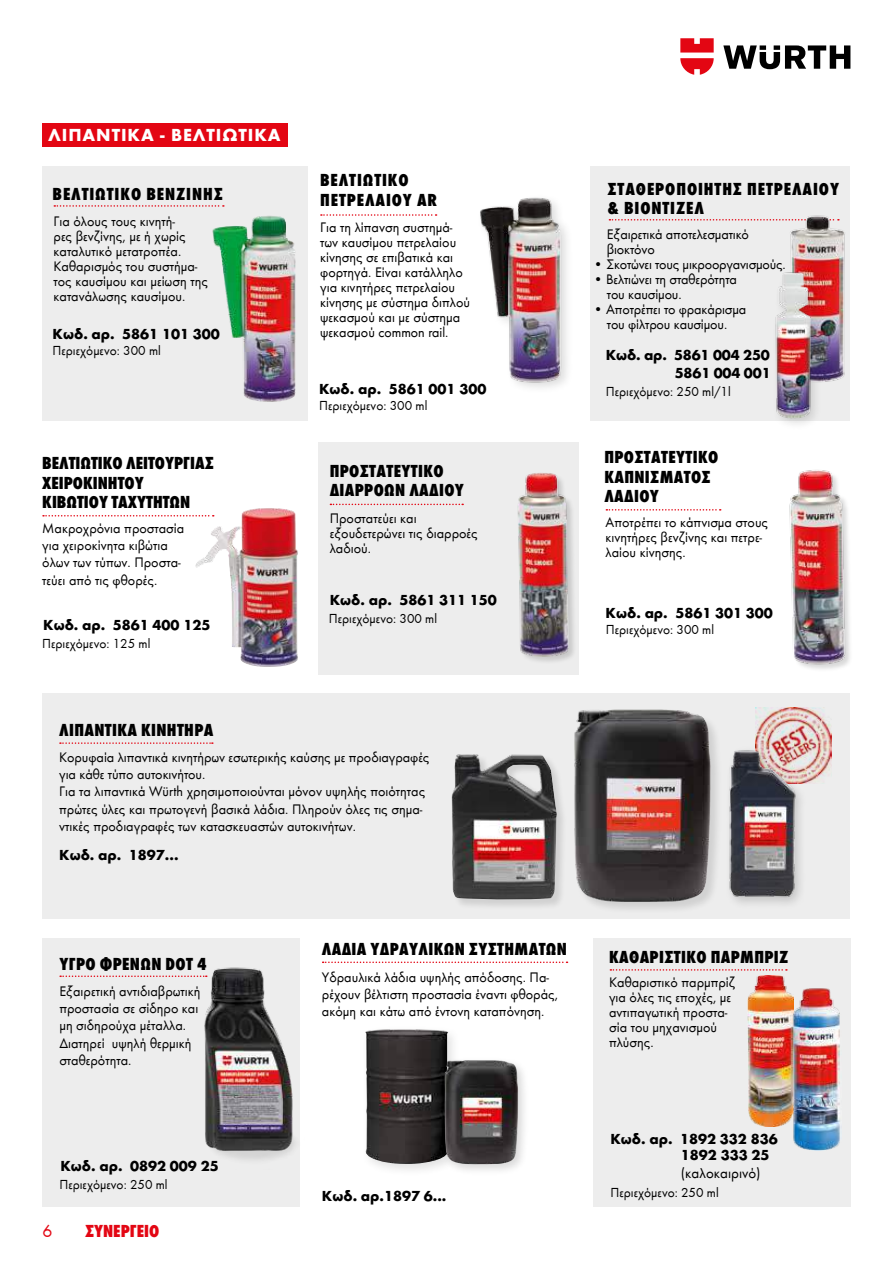
<style>
.page{position:relative;width:893px;height:1263px;background:#fff}
.page>*{position:absolute;margin:0;border:0;box-sizing:border-box;transform-origin:0 0}
.t1{font:800 condensed 18px/19.5px "Wuerth";letter-spacing:.02em;color:#000}
.t2{font:800 condensed 18px/19.5px "Wuerth";letter-spacing:.05em;color:#000}
.t3{font:800 condensed 18px/19.5px "Wuerth";color:#000}
.t4{font:700 18px "Wuerth";letter-spacing:.05em;color:#fff}
.t5{font:800 condensed 18px "Wuerth";color:#e30613}
.t6{font:18px "Wuerth";color:#e30613}
.t7{font:700 15px/18px "Wuerth";color:#000;text-align:right}
.t8{font:15px "Wuerth";color:#000}
.t9{font:14.25px/15px "Wuerth";color:#000}
.t10{font:13.5px "Wuerth";color:#000}
</style>
<div class="page">
<svg style="left:723px;top:45px;width:127px;height:24px"></svg>
<svg style="left:680px;top:38px;width:34px;height:37px"></svg>
<div style="left:43px;top:693px;width:807px;height:226px;background:#ededed"></div>
<div style="left:42px;top:166px;width:266px;height:255px;background:#ededed"></div>
<div style="left:591px;top:166px;width:259px;height:255px;background:#ededed"></div>
<div style="left:319px;top:442px;width:260px;height:232px;background:#ededed"></div>
<div style="left:43px;top:938px;width:257px;height:268px;background:#ededed"></div>
<div style="left:593px;top:938px;width:257px;height:268px;background:#ededed"></div>
<div style="left:42px;top:124px;width:246px;height:23px;background:#e30613"></div>
<svg style="left:60px;top:742px;width:153px;height:2px"></svg>
<img style="left:755px;top:707px;width:76px;height:76px">
<div style="left:573px;top:709px;width:149px;height:205px;background:#000;opacity:.12"></div>
<img style="left:574px;top:709px;width:128px;height:193px">
<div style="left:451px;top:754px;width:117px;height:156px;background:#000;opacity:.12"></div>
<img style="left:452px;top:754px;width:105px;height:145px">
<img style="left:706px;top:734px;width:105px;height:170px">
<svg style="left:54px;top:205px;width:170px;height:2px"></svg>
<svg style="left:609px;top:219px;width:172px;height:2px"></svg>
<svg style="left:321px;top:214px;width:116px;height:2px"></svg>
<img style="left:212px;top:216px;width:84px;height:186px">
<img style="left:480px;top:197px;width:87px;height:190px">
<svg style="left:43px;top:515px;width:171px;height:1px"></svg>
<img style="left:230px;top:508px;width:38px;height:23px">
<svg style="left:330px;top:504px;width:133px;height:1px"></svg>
<svg style="left:606px;top:509px;width:115px;height:2px"></svg>
<div style="left:790px;top:470px;width:63px;height:202px;background:#000;opacity:.15"></div>
<img style="left:789px;top:470px;width:62px;height:197px">
<div style="left:518px;top:473px;width:59px;height:192px;background:#000;opacity:.15"></div>
<img style="left:518px;top:473px;width:50px;height:183px">
<svg style="left:323px;top:961px;width:244px;height:2px"></svg>
<svg style="left:60px;top:975px;width:144px;height:2px"></svg>
<img style="left:204px;top:967px;width:89px;height:184px">
<svg style="left:610px;top:969px;width:177px;height:2px"></svg>
<img style="left:748px;top:975px;width:44px;height:151px">
<img style="left:792px;top:988px;width:48px;height:163px">
<div style="left:361px;top:1024px;width:100px;height:153px;background:#000;opacity:.12"></div>
<img style="left:363px;top:1029px;width:85px;height:135px">
<div style="left:440px;top:1056px;width:90px;height:120px;background:#000;opacity:.15"></div>
<img style="left:445px;top:1060px;width:73px;height:104px">
<img style="left:782px;top:215px;width:63px;height:167px">
<div style="left:771px;top:268px;width:52px;height:162px;background:#000;opacity:.14"></div>
<img style="left:771px;top:267px;width:45px;height:153px">
<p class="t4" style="left:48px;top:122px;width:234px">ΛΙΠΑΝΤΙΚΑ - ΒΕΛΤΙΩΤΙΚΑ</p>
<p class="t2" style="left:320px;top:170px;width:119px">ΒΕΛΤΙΩΤΙΚΟ<br>ΠΕΤΡΕΛΑΙΟΥ AR</p>
<p class="t2" style="left:53px;top:183px;width:172px">ΒΕΛΤΙΩΤΙΚΟ ΒΕΝΖΙΝΗΣ</p>
<p class="t2" style="left:608px;top:178px;width:233px">ΣΤΑΘΕΡΟΠΟΙΗΤΗΣ ΠΕΤΡΕΛΑΙΟΥ &amp; ΒΙΟΝΤΙΖΕΛ</p>
<p class="t9" style="left:54px;top:213px;width:156px">Για όλους τους κινητή-<br>ρες βενζίνης, με ή χωρίς καταλυτικό μετατροπέα.<br>Καθαρισμός του συστήμα&shy;τος καυσίμου και μείωση της κατανάλωσης καυσίμου.</p>
<p class="t7" style="left:53px;top:324px;width:169px">Κωδ. αρ. 5861 101 300</p>
<p class="t10" style="left:52px;top:341px;width:110px">Περιεχόμενο: 300 ml</p>
<p class="t3" style="left:42px;top:452px;width:173px">ΒΕΛΤΙΩΤΙΚΟ ΛΕΙΤΟΥΡΓΙΑΣ<br>ΧΕΙΡΟΚΙΝΗΤΟΥ<br>ΚΙΒΩΤΙΟΥ ΤΑΧΥΤΗΤΩΝ</p>
<p class="t9" style="left:42px;top:519px;width:144px;line-height:17.1px">Μακροχρόνια προστασία για χειροκίνητα κιβώτια όλων των τύπων. Προστα&shy;τεύει από τις φθορές.</p>
<p class="t7" style="left:43px;top:615px;width:169px">Κωδ. αρ. 5861 400 125</p>
<p class="t10" style="left:42px;top:634px;width:110px">Περιεχόμενο: 125 ml</p>
<p class="t9" style="left:320px;top:219px;width:151px">Για τη λίπανση συστημά&shy;των καυσίμου πετρελαίου κίνησης σε επιβατικά και φορτηγά. Είναι κατάλληλο για κινητήρες πετρελαίου κίνησης με σύστημα διπλού ψεκασμού και με σύστημα ψεκασμού common rail.</p>
<p class="t7" style="left:319px;top:379px;width:169px">Κωδ. αρ. 5861 001 300</p>
<p class="t10" style="left:319px;top:397px;width:110px">Περιεχόμενο: 300 ml</p>
<p class="t1" style="left:330px;top:460px;width:136px">ΠΡΟΣΤΑΤΕΥΤΙΚΟ<br>ΔΙΑΡΡΟΩΝ ΛΑΔΙΟΥ</p>
<p class="t9" style="left:330px;top:510px;width:150px">Προστατεύει και εξουδετερώνει τις διαρροές λαδιού.</p>
<p class="t7" style="left:330px;top:590px;width:169px">Κωδ. αρ. 5861 311 150</p>
<p class="t10" style="left:329px;top:610px;width:110px">Περιεχόμενο: 300 ml</p>
<p class="t1" style="left:59px;top:719px;width:156px">ΛΙΠΑΝΤΙΚΑ ΚΙΝΗΤΗΡΑ</p>
<p class="t9" style="left:59px;top:748px;width:372px;line-height:17.1px">Κορυφαία λιπαντικά κινητήρων εσωτερικής καύσης με προδιαγραφές για κάθε τύπο αυτοκινήτου.<br>Για τα λιπαντικά Würth χρησιμοποιούνται μόνον υψηλής ποιότητας πρώτες ύλες και πρωτογενή βασικά λάδια. Πληρούν όλες τις σημα&shy;ντικές προδιαγραφές των κατασκευαστών αυτοκινήτων.</p>
<p class="t7" style="left:59px;top:844px;width:121px">Κωδ. αρ. 1897...</p>
<p class="t9" style="left:607px;top:226px;width:144px">Εξαιρετικά αποτελεσματικό βιοκτόνο</p>
<p class="t9" style="left:593px;top:256px;width:194px">• Σκοτώνει τους μικροοργανισμούς.</p>
<p class="t9" style="left:607px;top:271px;width:132px;text-indent:-13px">• Βελτιώνει τη σταθερότητα του καυσίμου.</p>
<p class="t9" style="left:593px;top:301px;width:154px;text-align:center">• Αποτρέπει το φρακάρισμα του φίλτρου καυσίμου.</p>
<p class="t7" style="left:606px;top:345px;width:166px">Κωδ. αρ. 5861 004 250<br>5861 004 001</p>
<p class="t10" style="left:606px;top:382px;width:126px">Περιεχόμενο: 250 ml/1l</p>
<p class="t1" style="left:604px;top:446px;width:115px">ΠΡΟΣΤΑΤΕΥΤΙΚΟ<br>ΚΑΠΝΙΣΜΑΤΟΣ<br>ΛΑΔΙΟΥ</p>
<p class="t9" style="left:606px;top:514px;width:164px">Αποτρέπει το κάπνισμα στους κινητήρες βενζίνης και πετρε&shy;λαίου κίνησης.</p>
<p class="t7" style="left:606px;top:602px;width:169px">Κωδ. αρ. 5861 301 300</p>
<p class="t10" style="left:606px;top:621px;width:110px">Περιεχόμενο: 300 ml</p>
<p class="t1" style="left:59px;top:953px;width:149px">ΥΓΡΟ ΦΡΕΝΩΝ DOT 4</p>
<p class="t9" style="left:59px;top:982px;width:143px;line-height:17.1px">Εξαιρετική αντιδιαβρωτική προστασία σε σίδηρο και μη σιδηρούχα μέταλλα.<br>Διατηρεί υψηλή θερμική σταθερότητα.</p>
<p class="t7" style="left:60px;top:1156px;width:160px">Κωδ. αρ. 0892 009 25</p>
<p class="t10" style="left:59px;top:1175px;width:110px">Περιεχόμενο: 250 ml</p>
<p class="t6" style="left:43px;top:1218px;width:11px">6</p>
<p class="t5" style="left:85px;top:1218px;width:76px">ΣΥΝΕΡΓΕΙΟ</p>
<p class="t1" style="left:322px;top:938px;width:247px">ΛΑΔIA ΥΔΡΑΥΛΙΚΩΝ ΣΥΣΤΗΜΑΤΩΝ</p>
<p class="t9" style="left:322px;top:968px;width:238px;line-height:17.1px">Υδραυλικά λάδια υψηλής απόδοσης. Πα&shy;ρέχουν βέλτιστη προστασία έναντι φθοράς, ακόμη και κάτω από έντονη καταπόνηση.</p>
<p class="t7" style="left:322px;top:1186px;width:126px">Κωδ. αρ.1897 6...</p>
<p class="t1" style="left:609px;top:946px;width:181px">ΚΑΘΑΡΙΣΤΙΚΟ ΠΑΡΜΠΡΙΖ</p>
<p class="t9" style="left:609px;top:974px;width:128px">Καθαριστικό παρμπρίζ για όλες τις εποχές, με αντιπαγωτική προστα&shy;σία του μηχανισμού πλύσης.</p>
<p class="t7" style="left:681px;top:1129px;width:98px;line-height:16.5px;text-align:left;text-indent:-70px">Κωδ. αρ. 1892 332 836<br>1892 333 25</p>
<p class="t8" style="left:681px;top:1163px;width:81px">(καλοκαιρινό)</p>
<p class="t10" style="left:610px;top:1183px;width:110px">Περιεχόμενο: 250 ml</p>
</div>
